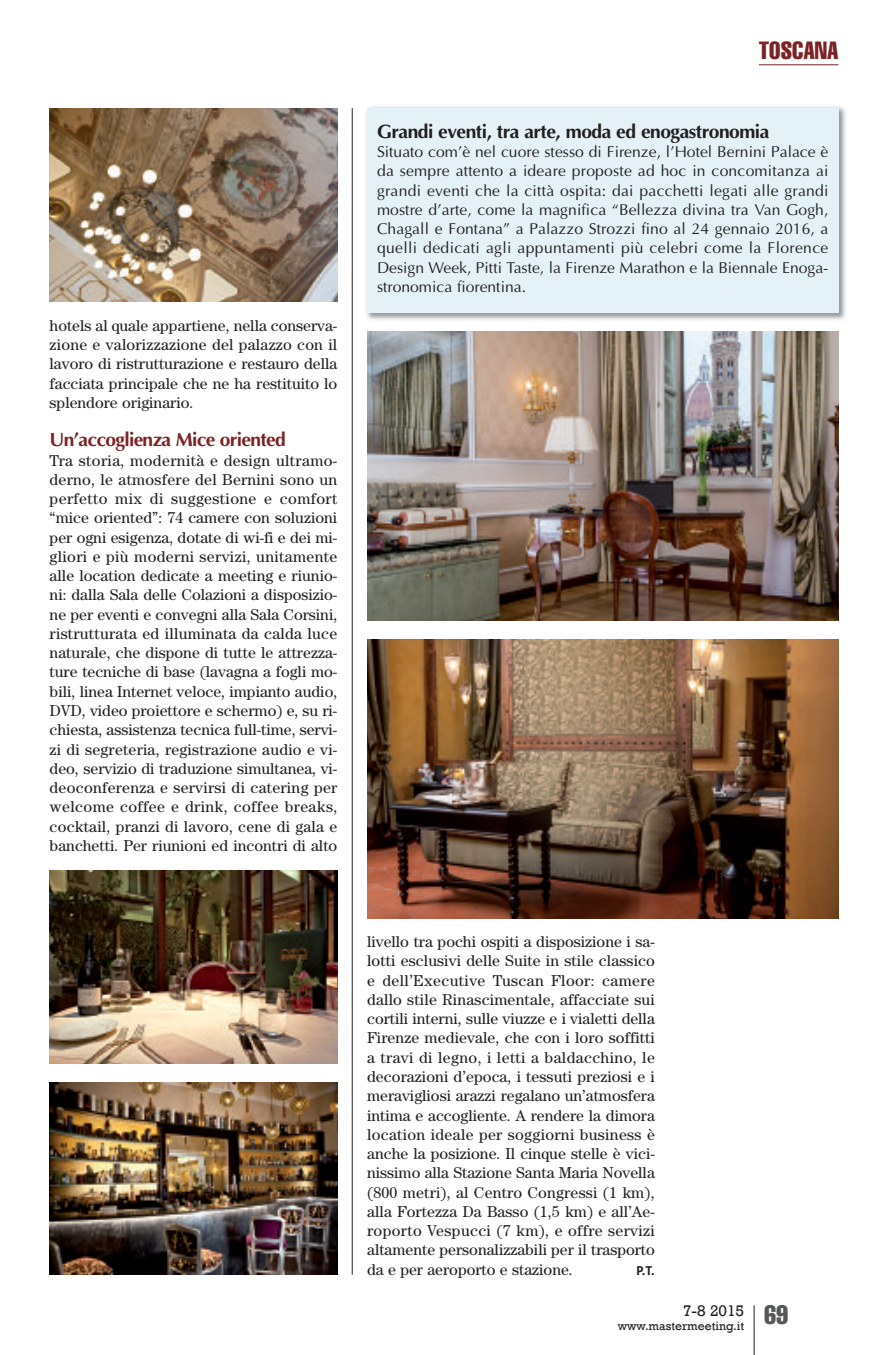
<style>
.page{position:relative;width:893px;height:1355px;background:#fff}
.page>*{position:absolute;margin:0;border:0;box-sizing:border-box;transform-origin:0 0}
.t1{font:extra-condensed 24.5px "Helvetica";color:#7c2326}
.t2{font:700 19.25px "Optima";letter-spacing:-.025em;color:#231f20}
.t3{font:700 19.25px "Optima";letter-spacing:-.035em;color:#7c2326}
.t4{font:15.75px/19.2px "Century";color:#231f20;text-align:justify}
.t5{font:15.75px/19.2px "Optima";color:#231f20;text-align:justify}
.t6{font:15.75px "Rockwell";color:#231f20}
.t7{font:12.25px "Rockwell";color:#231f20}
.t8{font:700 12.25px "Aller";color:#231f20}
</style>
<div class="page">
<hr style="left:754px;top:1305px;width:1px;height:49px;background:#231f20">
<hr style="left:759px;top:64px;width:79px;height:1px;background:#7c2326">
<hr style="left:352px;top:108px;width:1px;height:1166px;background:#231f20">
<img style="left:366px;top:106px;width:480px;height:214px">
<div style="left:367px;top:108px;width:471px;height:204px;background:#e4f2f8"></div>
<img style="left:367px;top:331px;width:471px;height:289px">
<img style="left:367px;top:639px;width:471px;height:279px">
<img style="left:50px;top:870px;width:287px;height:193px">
<img style="left:50px;top:108px;width:287px;height:193px">
<img style="left:50px;top:1082px;width:287px;height:192px">
<p class="t4" style="left:50px;top:317px;width:289px">hotels al quale appartiene, nella conserva&shy;zione e valorizzazione del palazzo con il lavoro di ristrutturazione e restauro della facciata principale che ne ha restituito lo splendore originario.</p>
<p class="t3" style="left:50px;top:428px;width:238px">Un’accoglienza Mice oriented</p>
<p class="t4" style="left:50px;top:452px;width:289px">Tra storia, modernità e design ultramo&shy;derno, le atmosfere del Bernini sono un perfetto mix di suggestione e comfort “mice oriented”: 74 camere con soluzioni per ogni esigenza, dotate di wi-fi e dei mi&shy;gliori e più moderni servizi, unitamente alle location dedicate a meeting e riunio&shy;ni: dalla Sala delle Colazioni a disposizio&shy;ne per eventi e convegni alla Sala Corsini, ristrutturata ed illuminata da calda luce naturale, che dispone di tutte le attrezza&shy;ture tecniche di base (lavagna a fogli mo&shy;bili, linea Internet veloce, impianto audio, DVD, video proiettore e schermo) e, su ri&shy;chiesta, assistenza tecnica full-time, servi&shy;zi di segreteria, registrazione audio e vi&shy;deo, servizio di traduzione simultanea, vi&shy;deoconferenza e servirsi di catering per welcome coffee e drink, coffee breaks, cocktail, pranzi di lavoro, cene di gala e banchetti. Per riunioni ed incontri di alto</p>
<h1 class="t1" style="left:759px;top:42px;width:81px">TOSCANA</h1>
<p class="t2" style="left:377px;top:120px;width:394px">Grandi eventi, tra arte, moda ed enogastronomia</p>
<p class="t5" style="left:377px;top:142px;width:453px">Situato com’è nel cuore stesso di Firenze, l’Hotel Bernini Palace è da sempre attento a ideare proposte ad hoc in concomitanza ai grandi eventi che la città ospita: dai pacchetti legati alle grandi mostre d’arte, come la magnifica “Bellezza divina tra Van Gogh, Chagall e Fontana” a Palazzo Strozzi fino al 24 gennaio 2016, a quelli dedicati agli appuntamenti più celebri come la Florence Design Week, Pitti Taste, la Firenze Marathon e la Biennale Enoga&shy;stronomica fiorentina.</p>
<p class="t4" style="left:367px;top:933px;width:289px">livello tra pochi ospiti a disposizione i sa&shy;lotti esclusivi delle Suite in stile classico e dell’Executive Tuscan Floor: camere dallo stile Rinascimentale, affacciate sui cortili interni, sulle viuzze e i vialetti della Firenze medievale, che con i loro soffitti a travi di legno, i letti a baldacchino, le decorazioni d’epoca, i tessuti preziosi e i meravigliosi arazzi regalano un’atmosfera intima e accogliente. A rendere la dimora location ideale per soggiorni business è anche la posizione. Il cinque stelle è vici&shy;nissimo alla Stazione Santa Maria Novella (800 metri), al Centro Congressi (1 km), alla Fortezza Da Basso (1,5 km) e all’Ae&shy;roporto Vespucci (7 km), e offre servizi altamente personalizzabili per il trasporto da e per aeroporto e stazione.</p>
<p class="t8" style="left:636px;top:1262px;width:20px">P.T.</p>
<p class="t7" style="left:618px;top:1318px;width:172px">www.mastermeeting.it <sup>69</sup></p>
<p class="t6" style="left:683px;top:1300px;width:63px">7-8 2015</p>
</div>
